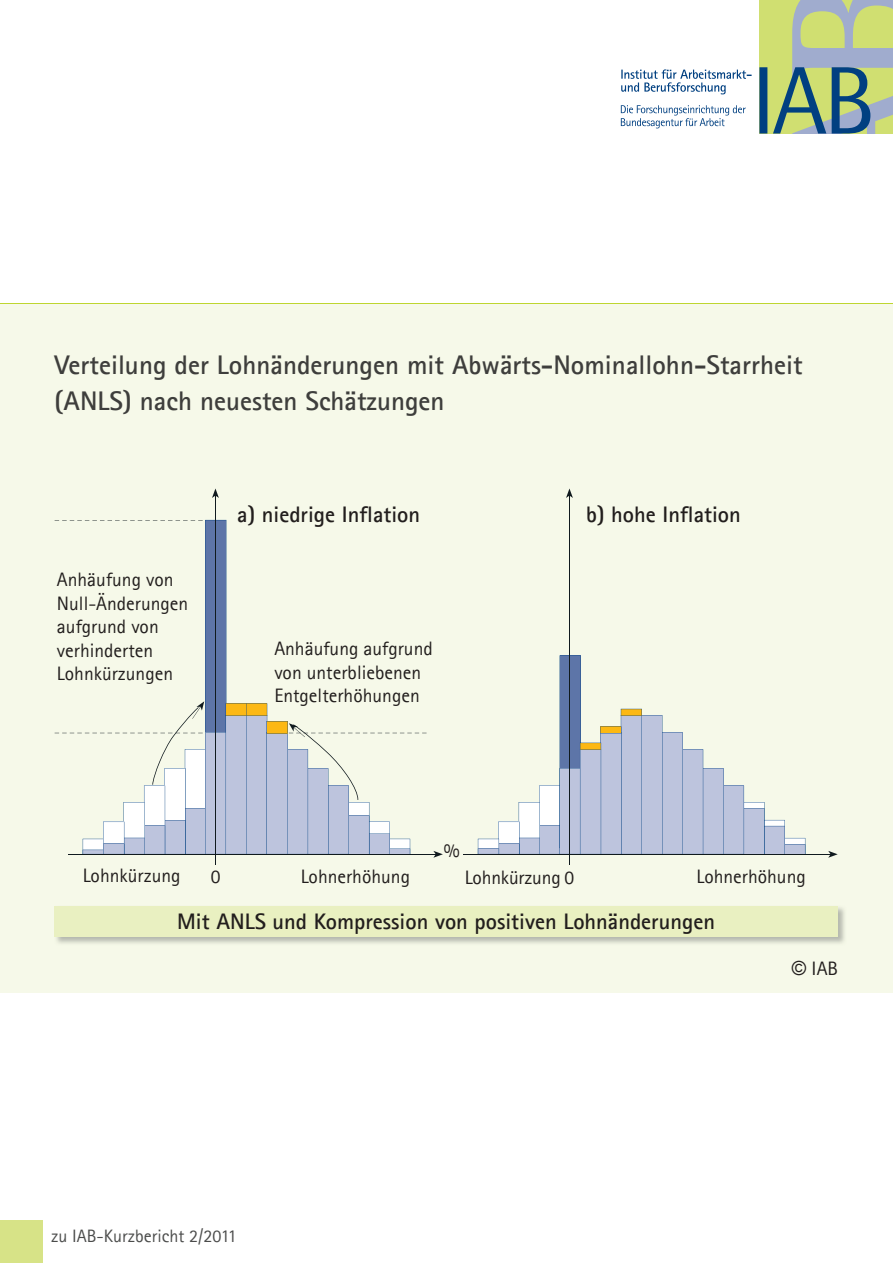
<style>
.page{position:relative;width:893px;height:1263px;background:#fff}
.page>*{position:absolute;margin:0;border:0;box-sizing:border-box;transform-origin:0 0}
.t1{font:700 27px/36px "Agfa Rotis Sans Serif";color:#3e3e3c}
.t2{font:700 22.5px "Agfa Rotis Sans Serif";color:#221e1d}
.t3{font:19.5px/23.4px "Agfa Rotis Sans Serif";color:#221e1d}
.t4{font:18px "Agfa Rotis Sans Serif";color:#4b4c4b}
.s1{font-family:"Arial"}
</style>
<div class="page">
<svg style="left:621px;top:69px;width:131px;height:25px"></svg>
<svg style="left:621px;top:105px;width:125px;height:23px"></svg>
<svg style="left:759px;top:0;width:134px;height:134px;background:#a1b78c"></svg>
<div style="left:0;top:1220px;width:43px;height:43px;background:#d7e387"></div>
<div style="left:0;top:303px;width:893px;height:690px;background:#f6f9e9"></div>
<hr style="left:0;top:303px;width:893px;height:1px;background:#bed630">
<img style="left:54px;top:906px;width:791px;height:38px">
<div style="left:55px;top:906px;width:783px;height:30px;background:#e9f0c1"></div>
<svg style="left:55px;top:520px;width:372px;height:334px"></svg>
<hr style="left:68px;top:854px;width:368px;height:1px;background:#101a1e">
<svg style="left:433px;top:851px;width:10px;height:7px"></svg>
<hr style="left:215px;top:496px;width:1px;height:369px;background:#101a1e">
<svg style="left:212px;top:488px;width:7px;height:10px"></svg>
<svg style="left:478px;top:656px;width:327px;height:198px"></svg>
<hr style="left:463px;top:854px;width:368px;height:1px;background:#101a1e">
<svg style="left:828px;top:851px;width:10px;height:7px"></svg>
<hr style="left:569px;top:496px;width:1px;height:369px;background:#101a1e">
<svg style="left:566px;top:488px;width:7px;height:10px"></svg>
<h1 class="t1" style="left:55px;top:346px;width:749px">Verteilung der Lohnänderungen mit Abwärts-Nominallohn-Starrheit (ANLS) nach neuesten Schätzungen</h1>
<p class="t3" style="left:57px;top:568px;width:133px">Anhäufung von<br>Null-Änderungen aufgrund von verhinderten<br>Lohnkürzungen</p>
<p class="t2" style="left:237px;top:500px;width:184px">a) niedrige Inflation</p>
<p class="t3" style="left:274px;top:637px;width:160px">Anhäufung aufgrund von unterbliebenen<br>Entgelterhöhungen</p>
<p class="t2" style="left:586px;top:500px;width:156px">b) hohe Inflation</p>
<p class="t3" style="left:83px;top:864px;width:99px">Lohnkürzung</p>
<p class="t3" style="left:211px;top:864px;width:11px">0</p>
<p class="t3" style="left:301px;top:864px;width:111px">Lohnerhöhung</p>
<p class="t3" style="left:444px;top:839px;width:17px">%</p>
<p class="t3" style="left:465px;top:865px;width:111px">Lohnkürzung 0</p>
<p class="t3" style="left:696px;top:864px;width:111px">Lohnerhöhung</p>
<p class="t2" style="left:177px;top:907px;width:539px">Mit ANLS und Kompression von positiven Lohnänderungen</p>
<p class="t3" style="left:792px;top:956px;width:48px"><span class="s1">©</span> IAB</p>
<p class="t4" style="left:51px;top:1225px;width:187px">zu IAB-Kurzbericht 2/2011</p>
</div>
